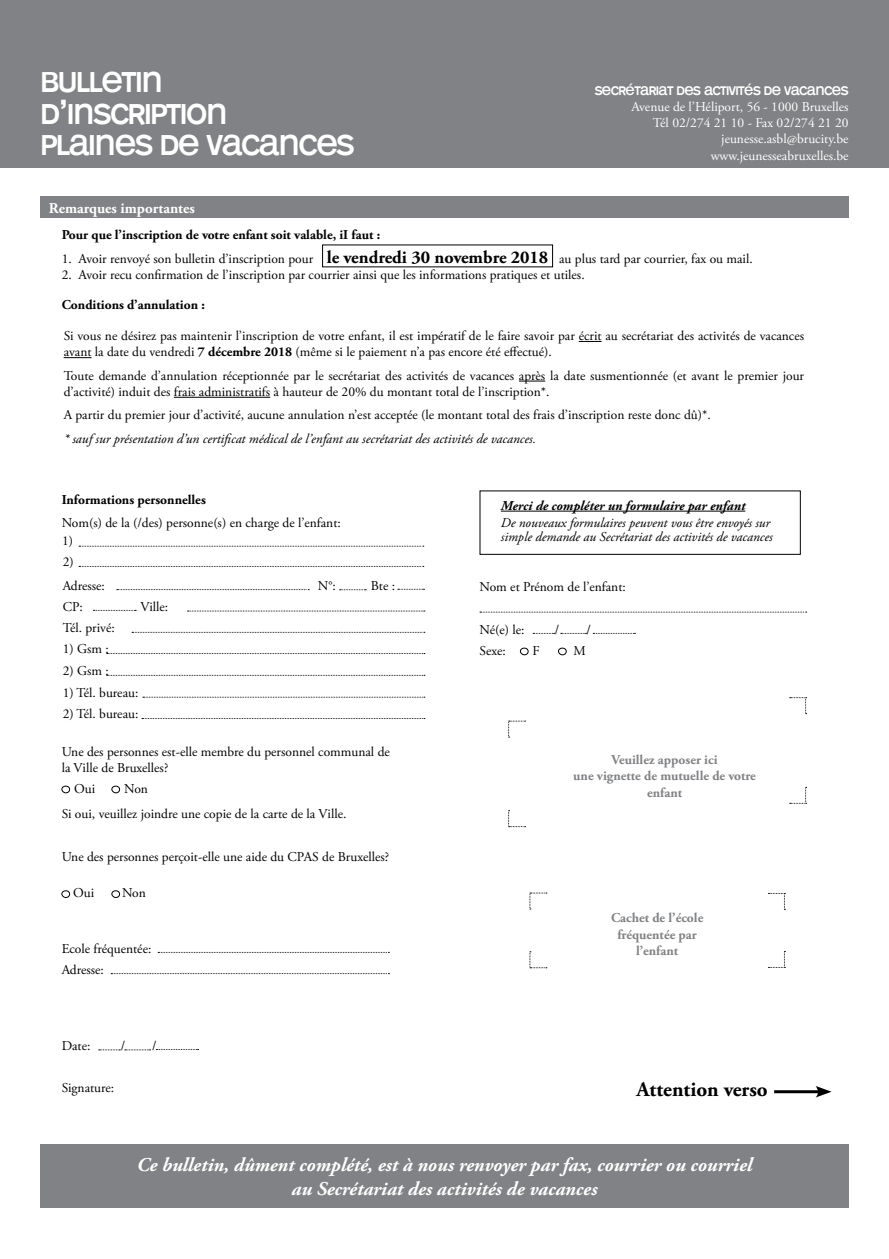
<style>
.page{position:relative;width:889px;height:1259px;background:#fff}
.page>*{position:absolute;margin:0;border:0;box-sizing:border-box;transform-origin:0 0}
.t1{font:34.5px/31.5px "Mono Alphabet";letter-spacing:-.04em;color:#fff}
.t2{font:700 21px "Adobe Garamond Pro";color:#000}
.t3{font:italic 700 19.5px/23.4px "Adobe Garamond Pro";color:#fff;text-align:center}
.t4{font:15px "Mono Alphabet";letter-spacing:-.04em;color:#fff}
.t5{font:700 15px "Adobe Garamond Pro";color:#fff}
.t6{font:13.5px/16.2px "Adobe Garamond Pro";color:#000}
.t7{font:italic 13.5px/13.5px "Adobe Garamond Pro";color:#000}
.t8{font:13.5px/16.2px "Adobe Garamond Pro";color:#fff;text-align:right}
.t9{font:700 13.5px "Adobe Garamond Pro";color:#000}
.t10{font:700 13.5px/16.2px "Adobe Garamond Pro";color:#808285;text-align:center}
.t11{font:italic 700 13.5px "Adobe Garamond Pro";color:#000}
.s1{font-weight:700;font-size:18px}
.s2{font-weight:700}
</style>
<div class="page">
<div style="left:0;top:0;width:889px;height:168px;background:#808285"></div>
<svg style="left:508px;top:720px;width:17px;height:17px"></svg>
<svg style="left:789px;top:697px;width:17px;height:17px"></svg>
<svg style="left:789px;top:787px;width:17px;height:17px"></svg>
<svg style="left:508px;top:810px;width:17px;height:17px"></svg>
<svg style="left:111px;top:973px;width:278px;height:1px"></svg>
<svg style="left:529px;top:892px;width:18px;height:17px"></svg>
<svg style="left:768px;top:893px;width:17px;height:17px"></svg>
<svg style="left:768px;top:951px;width:17px;height:17px"></svg>
<svg style="left:529px;top:951px;width:18px;height:17px"></svg>
<svg style="left:158px;top:952px;width:231px;height:1px"></svg>
<svg style="left:579px;top:341px;width:22px;height:1px"></svg>
<svg style="left:64px;top:357px;width:28px;height:1px"></svg>
<svg style="left:519px;top:381px;width:26px;height:1px"></svg>
<hr style="left:174px;top:397px;width:96px;height:1px;background:#000">
<div style="left:40px;top:197px;width:808px;height:21px;background:#808285"></div>
<svg style="left:117px;top:589px;width:192px;height:1px"></svg>
<svg style="left:79px;top:546px;width:345px;height:1px"></svg>
<svg style="left:93px;top:610px;width:43px;height:1px"></svg>
<svg style="left:107px;top:653px;width:318px;height:1px"></svg>
<svg style="left:132px;top:632px;width:293px;height:1px"></svg>
<svg style="left:187px;top:610px;width:238px;height:1px"></svg>
<svg style="left:143px;top:697px;width:282px;height:1px"></svg>
<svg style="left:99px;top:1049px;width:100px;height:1px"></svg>
<hr style="left:501px;top:511px;width:244px;height:1px;background:#000">
<svg style="left:61px;top:890px;width:9px;height:8px"></svg>
<svg style="left:111px;top:890px;width:9px;height:8px"></svg>
<svg style="left:61px;top:785px;width:9px;height:8px"></svg>
<svg style="left:111px;top:785px;width:9px;height:8px"></svg>
<div style="left:40px;top:1144px;width:808px;height:64px;background:#808285"></div>
<hr style="left:774px;top:1090px;width:47px;height:3px;background:#000">
<svg style="left:815px;top:1086px;width:16px;height:11px"></svg>
<div style="left:479px;top:490px;width:321px;height:65px;border:1px solid #000"></div>
<svg style="left:339px;top:589px;width:27px;height:1px"></svg>
<svg style="left:398px;top:589px;width:26px;height:1px"></svg>
<svg style="left:480px;top:612px;width:326px;height:1px"></svg>
<svg style="left:533px;top:633px;width:21px;height:1px"></svg>
<svg style="left:561px;top:633px;width:25px;height:1px"></svg>
<svg style="left:593px;top:633px;width:42px;height:1px"></svg>
<svg style="left:520px;top:647px;width:8px;height:8px"></svg>
<svg style="left:558px;top:647px;width:8px;height:8px"></svg>
<svg style="left:79px;top:566px;width:345px;height:1px"></svg>
<svg style="left:107px;top:675px;width:318px;height:1px"></svg>
<svg style="left:142px;top:718px;width:283px;height:1px"></svg>
<h1 class="t1" style="left:40px;top:65px;width:316px">BULLETIN<br>D’INSCRIPTION<br>PLAINES DE VACANCES</h1>
<p class="t5" style="left:49px;top:199px;width:147px">Remarques importantes</p>
<p class="t9" style="left:62px;top:227px;width:320px">Pour que l’inscription de votre enfant soit valable, iI faut :</p>
<p class="t4" style="left:594px;top:81px;width:255px">SECRÉTARIAT DES ACTIVITÉS DE VACANCES</p>
<p class="t8" style="left:631px;top:99px;width:219px">Avenue de l’Héliport, 56 - 1000 Bruxelles<br>Tél 02/274 21 10 - Fax 02/274 21 20 jeunesse.asbl@brucity.be www.jeunesseabruxelles.be</p>
<p class="t6" style="left:62px;top:251px;width:692px">1. Avoir renvoyé son bulletin d’inscription pour <span class="s1">le vendredi 30 novembre 2018</span> au plus tard par courrier, fax ou mail.</p>
<p class="t6" style="left:62px;top:267px;width:524px">2. Avoir recu confirmation de l’inscription par courrier ainsi que les informations pratiques et utiles.</p>
<p class="t9" style="left:62px;top:297px;width:145px">Conditions d’annulation :</p>
<p class="t6" style="left:64px;top:328px;width:742px">Si vous ne désirez pas maintenir l’inscription de votre enfant, il est impératif de le faire savoir par écrit au secrétariat des activités de vacances avant la date du vendredi <span class="s2">7 décembre 2018</span> (même si le paiement n’a pas encore été effectué).</p>
<p class="t6" style="left:64px;top:368px;width:742px">Toute demande d’annulation réceptionnée par le secrétariat des activités de vacances après la date susmentionnée (et avant le premier jour d’activité) induit des frais administratifs à hauteur de 20% du montant total de l’inscription*.</p>
<p class="t6" style="left:64px;top:407px;width:648px">A partir du premier jour d’activité, aucune annulation n’est acceptée (le montant total des frais d’inscription reste donc dû)*.</p>
<p class="t7" style="left:64px;top:432px;width:474px">* sauf sur présentation d’un certificat médical de l’enfant au secrétariat des activités de vacances.</p>
<p class="t9" style="left:62px;top:492px;width:146px">Informations personnelles</p>
<p class="t6" style="left:62px;top:515px;width:281px">Nom(s) de la (/des) personne(s) en charge de l’enfant:</p>
<p class="t6" style="left:62px;top:531px;width:13px;line-height:20.2px">1)<br>2)</p>
<p class="t6" style="left:63px;top:576px;width:44px;line-height:20.7px">Adresse:<br>CP:</p>
<p class="t6" style="left:63px;top:620px;width:53px">Tél. privé:</p>
<p class="t6" style="left:63px;top:641px;width:48px">1) Gsm :</p>
<p class="t6" style="left:140px;top:599px;width:29px">Ville:</p>
<p class="t6" style="left:63px;top:663px;width:48px">2) Gsm :</p>
<p class="t6" style="left:63px;top:706px;width:77px">2) Tél. bureau:</p>
<p class="t6" style="left:63px;top:685px;width:77px">1) Tél. bureau:</p>
<p class="t6" style="left:318px;top:578px;width:20px">N°:</p>
<p class="t6" style="left:371px;top:578px;width:26px">Bte :</p>
<p class="t6" style="left:62px;top:744px;width:330px">Une des personnes est-elle membre du personnel communal de la Ville de Bruxelles?</p>
<p class="t6" style="left:74px;top:781px;width:23px">Oui</p>
<p class="t6" style="left:124px;top:781px;width:25px">Non</p>
<p class="t6" style="left:62px;top:806px;width:286px">Si oui, veuillez joindre une copie de la carte de la Ville.</p>
<p class="t6" style="left:62px;top:849px;width:329px">Une des personnes perçoit-elle une aide du CPAS de Bruxelles?</p>
<p class="t6" style="left:73px;top:885px;width:23px">Oui</p>
<p class="t6" style="left:122px;top:885px;width:25px">Non</p>
<p class="t11" style="left:501px;top:498px;width:246px">Merci de compléter un formulaire par enfant</p>
<p class="t7" style="left:501px;top:517px;width:273px">De nouveaux formulaires peuvent vous être envoyés sur simple demande au Secrétariat des activités de vacances</p>
<p class="t6" style="left:479px;top:579px;width:148px">Nom et Prénom de l’enfant:</p>
<p class="t6" style="left:479px;top:622px;width:46px">Né(e) le:</p>
<p class="t6" style="left:555px;top:622px;width:6px">/</p>
<p class="t6" style="left:586px;top:622px;width:6px">/</p>
<p class="t6" style="left:479px;top:643px;width:28px">Sexe:</p>
<p class="t6" style="left:532px;top:643px;width:9px">F</p>
<p class="t6" style="left:573px;top:643px;width:14px">M</p>
<p class="t10" style="left:573px;top:752px;width:184px">Veuillez apposer ici<br>une vignette de mutuelle de votre enfant</p>
<p class="t10" style="left:611px;top:910px;width:94px">Cachet de l’école fréquentée par</p>
<p class="t6" style="left:62px;top:941px;width:91px">Ecole fréquentée:</p>
<p class="t10" style="left:636px;top:942px;width:44px">l’enfant</p>
<p class="t6" style="left:62px;top:962px;width:44px">Adresse:</p>
<p class="t6" style="left:62px;top:1037px;width:30px">Date:</p>
<p class="t6" style="left:121px;top:1037px;width:6px">/</p>
<p class="t6" style="left:152px;top:1037px;width:6px">/</p>
<p class="t6" style="left:62px;top:1080px;width:54px">Signature:</p>
<h2 class="t2" style="left:636px;top:1077px;width:133px">Attention verso</h2>
<h3 class="t3" style="left:137px;top:1154px;width:617px">Ce bulletin, dûment complété, est à nous renvoyer par fax, courrier ou courriel au Secrétariat des activités de vacances</h3>
</div>
